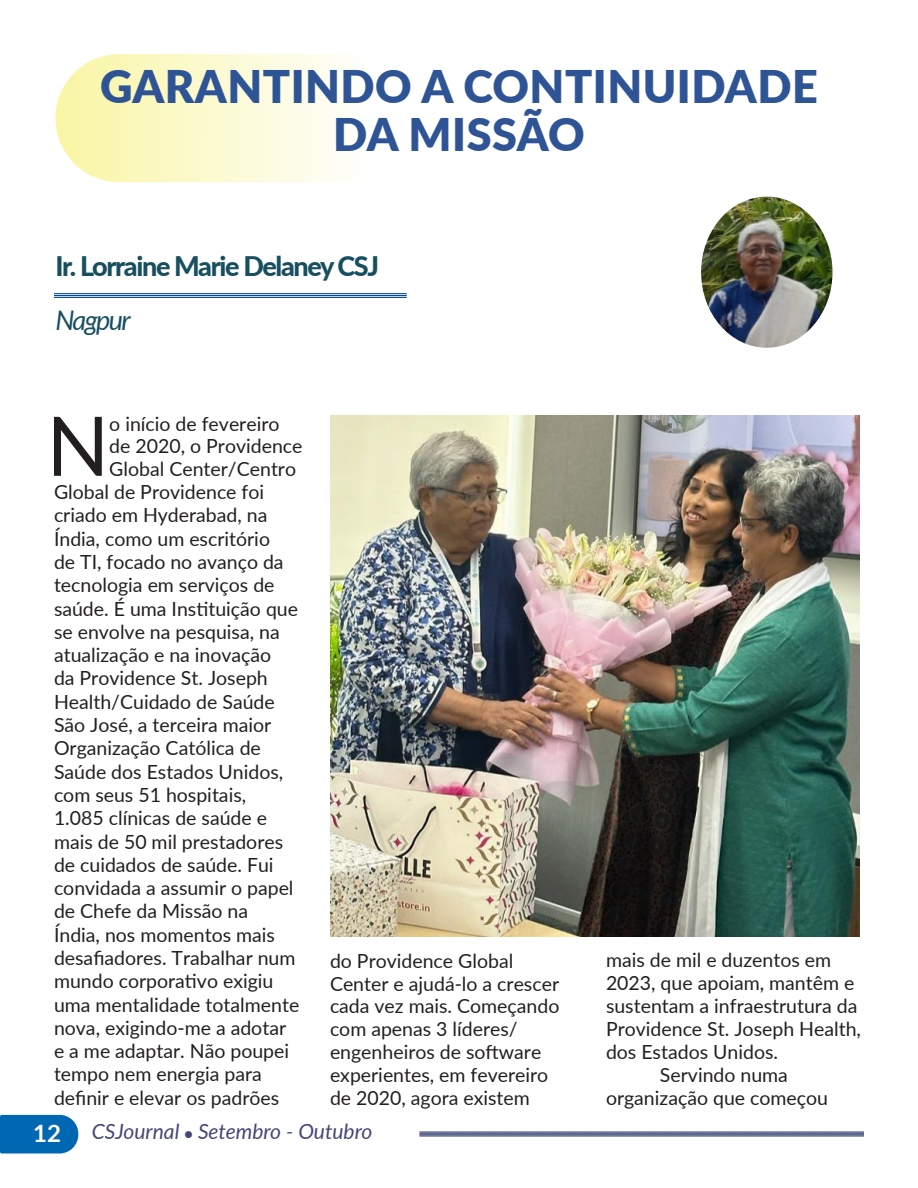
<style>
.page{position:relative;width:918px;height:1188px;background:#fff}
.page>*{position:absolute;margin:0;border:0;box-sizing:border-box;transform-origin:0 0}
.t1{font:82.35px "Lato";color:#231f20}
.Paragraph_Style_1{font:900 45px "Lato";letter-spacing:.01em;color:#2f5496}
.t2{font:800 27px "Lato";letter-spacing:-.05em;color:#174f60}
.t3{font:italic 27px "Lato";letter-spacing:-.06em;color:#174f60}
.t4{font:700 24px "Lato";color:#fff}
.t5{font:italic 21px "Lato";color:#434776}
.t6{font:19.5px/22.8px "Lato";color:#231f20}
</style>
<div class="page">
<div style="left:0;top:1115px;width:78px;height:38px;background:#0068b3"></div>
<hr style="left:419px;top:1132px;width:445px;height:4px;background:#70789b">
<hr style="left:419px;top:1132px;width:445px;height:1px;background:#071653">
<hr style="left:419px;top:1133px;width:445px;height:2px;background:#071653">
<hr style="left:419px;top:1136px;width:445px;height:1px;background:#071653">
<img style="left:701px;top:197px;width:131px;height:151px">
<div style="left:54px;top:293px;width:353px;height:5px;background:#cad8e8"></div>
<hr style="left:54px;top:293px;width:353px;height:1px;background:#014a94">
<hr style="left:54px;top:295px;width:353px;height:1px;background:#014a94">
<hr style="left:54px;top:297px;width:353px;height:1px;background:#014a94">
<svg style="left:56px;top:54px;width:810px;height:128px"></svg>
<img style="left:330px;top:415px;width:530px;height:521px">
<p class="Paragraph_Style_1" style="left:100px;top:52px;width:719px">GARANTINDO A CONTINUIDADE</p>
<p class="Paragraph_Style_1" style="left:333px;top:100px;width:253px">DA MISSÃO</p>
<p class="t2" style="left:56px;top:246px;width:325px">Ir. Lorraine Marie Delaney CSJ</p>
<p class="t3" style="left:56px;top:301px;width:77px">Nagpur</p>
<p class="t1" style="left:46px;top:387px;width:64px">N</p>
<p class="t6" style="left:109px;top:412px;width:172px">o início de fevereiro</p>
<p class="t6" style="left:109px;top:434px;width:195px">de 2020, o Providence</p>
<p class="t6" style="left:109px;top:457px;width:188px">Global Center/Centro</p>
<p class="t6" style="left:54px;top:480px;width:212px">Global de Providence foi</p>
<p class="t6" style="left:54px;top:503px;width:215px">criado em Hyderabad, na</p>
<p class="t6" style="left:54px;top:526px;width:218px">Índia, como um escritório</p>
<p class="t6" style="left:54px;top:550px;width:231px">de TI, focado no avanço da</p>
<p class="t6" style="left:54px;top:573px;width:222px">tecnologia em serviços de</p>
<p class="t6" style="left:54px;top:596px;width:246px">saúde. É uma Instituição que</p>
<p class="t6" style="left:54px;top:620px;width:227px">se envolve na pesquisa, na</p>
<p class="t6" style="left:54px;top:643px;width:219px">atualização e na inovação</p>
<p class="t6" style="left:54px;top:666px;width:215px">da Providence St. Joseph</p>
<p class="t6" style="left:54px;top:689px;width:222px">Health/Cuidado de Saúde</p>
<p class="t6" style="left:54px;top:713px;width:219px">São José, a terceira maior</p>
<p class="t6" style="left:54px;top:736px;width:208px">Organização Católica de</p>
<p class="t6" style="left:54px;top:759px;width:231px">Saúde dos Estados Unidos,</p>
<p class="t6" style="left:54px;top:783px;width:194px">com seus 51 hospitais,</p>
<p class="t6" style="left:54px;top:806px;width:215px">1.085 clínicas de saúde e</p>
<p class="t6" style="left:54px;top:829px;width:231px">mais de 50 mil prestadores</p>
<p class="t6" style="left:54px;top:853px;width:221px">de cuidados de saúde. Fui</p>
<p class="t6" style="left:54px;top:876px;width:241px">convidada a assumir o papel</p>
<p class="t6" style="left:54px;top:899px;width:196px">de Chefe da Missão na</p>
<p class="t6" style="left:54px;top:922px;width:223px">Índia, nos momentos mais</p>
<p class="t6" style="left:54px;top:946px;width:243px">desafiadores. Trabalhar num</p>
<p class="t6" style="left:54px;top:969px;width:221px">mundo corporativo exigiu</p>
<p class="t6" style="left:54px;top:992px;width:247px">uma mentalidade totalmente</p>
<p class="t6" style="left:54px;top:1016px;width:234px">nova, exigindo-me a adotar</p>
<p class="t6" style="left:54px;top:1039px;width:237px">e a me adaptar. Não poupei</p>
<p class="t6" style="left:54px;top:1062px;width:209px">tempo nem energia para</p>
<p class="t6" style="left:54px;top:1085px;width:227px">definir e elevar os padrões</p>
<p class="t6" style="left:330px;top:949px;width:231px">do Providence Global<br>Center e ajudá-lo a crescer cada vez mais. Começando com apenas 3 líderes/ engenheiros de software experientes, em fevereiro de 2020, agora existem</p>
<p class="t6" style="left:606px;top:948px;width:257px">mais de mil e duzentos em<br>2023, que apoiam, mantêm e sustentam a infraestrutura da<br>Providence St. Joseph Health, dos Estados Unidos.</p>
<p class="t6" style="left:606px;top:1062px;width:224px;text-indent:54px">Servindo numa organização que começou</p>
<p class="t4" style="left:33px;top:1116px;width:30px">12</p>
<p class="t5" style="left:92px;top:1117px;width:282px">CSJournal ● Setembro - Outubro</p>
</div>
